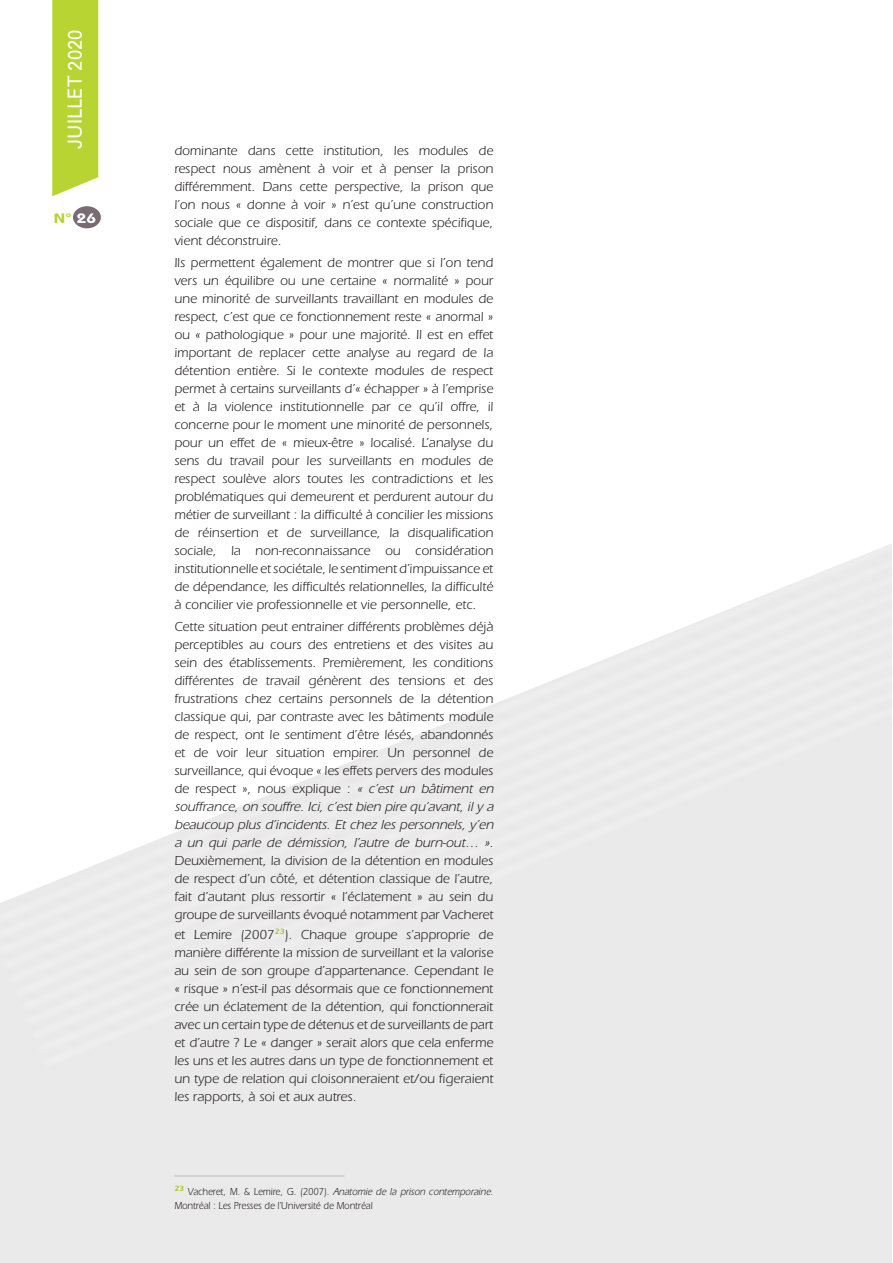
<style>
.page{position:relative;width:893px;height:1263px;background:#fff}
.page>*{position:absolute;margin:0;border:0;box-sizing:border-box;transform-origin:0 0}
.t1{font:19.5px "Univers";color:#fff;scale:.95 1}
.t2{font:600 13.65px "Bauhaus";color:#b8d432;scale:1.26 1}
.Note_de_bas_de_page{font:13.5px/18px "Itc Eras";color:#231f20;text-align:justify}
.notes_BP{font:10.5px/13.5px "Itc Eras";color:#231f20;scale:.9 1}
.s1{color:#fff}
.s2{font-style:italic}
</style>
<div class="page">
<div style="left:0;top:970px;width:892px;height:293px;background:#ebeaeb"></div>
<svg style="left:23px;top:596px;width:799px;height:430px"></svg>
<svg style="left:29px;top:610px;width:793px;height:430px"></svg>
<svg style="left:34px;top:624px;width:788px;height:430px"></svg>
<svg style="left:40px;top:638px;width:852px;height:430px;fill:#ebeaeb"></svg>
<svg style="left:822px;top:544px;width:70px;height:184px"></svg>
<svg style="left:52px;top:0;width:46px;height:196px"></svg>
<div style="left:73px;top:206px;width:28px;height:22px;background:#786b71;border-radius:50%"></div>
<hr style="left:174px;top:1175px;width:170px;height:1px;background:#bcbdc0">
<p class="t1" style="left:63px;top:149px;width:127px;rotate:-90deg">JUILLET 2020</p>
<p class="t2" style="left:54px;top:210px;width:35px">N° <span class="s1">26</span></p>
<p class="Note_de_bas_de_page" style="left:174px;top:141px;width:320px">dominante dans cette institution, les modules de respect nous amènent à voir et à penser la prison différemment. Dans cette perspective, la prison que l’on nous « donne à voir » n’est qu’une construction sociale que ce dispositif, dans ce contexte spécifique, vient déconstruire.</p>
<p class="Note_de_bas_de_page" style="left:174px;top:254px;width:320px">Ils permettent également de montrer que si l’on tend vers un équilibre ou une certaine « normalité » pour une minorité de surveillants travaillant en modules de respect, c’est que ce fonctionnement reste « anormal » ou « pathologique » pour une majorité. Il est en effet important de replacer cette analyse au regard de la détention entière. Si le contexte modules de respect permet à certains surveillants d’« échapper » à l’emprise et à la violence institutionnelle par ce qu’il offre, il concerne pour le moment une minorité de personnels, pour un effet de « mieux-être » localisé. L’analyse du sens du travail pour les surveillants en modules de respect soulève alors toutes les contradictions et les problématiques qui demeurent et perdurent autour du métier de surveillant : la difficulté à concilier les missions de réinsertion et de surveillance, la disqualification sociale, la non-reconnaissance ou considération institutionnelle et sociétale, le sentiment d’impuissance et de dépendance, les difficultés relationnelles, la difficulté à concilier vie professionnelle et vie personnelle, etc.</p>
<p class="Note_de_bas_de_page" style="left:174px;top:618px;width:323px;text-align:left">Cette situation peut entrainer différents problèmes déjà perceptibles au cours des entretiens et des visites au sein des établissements. Premièrement, les conditions différentes de travail génèrent des tensions et des frustrations chez certains personnels de la détention classique qui, par contraste avec les bâtiments module de respect, ont le sentiment d’être lésés, abandonnés et de voir leur situation empirer. Un personnel de surveillance, qui évoque « les effets pervers des modules de respect », nous explique : <span class="s2">« c’est un bâtiment en souffrance, on souffre. Ici, c’est bien pire qu’avant, il y a beaucoup plus d’incidents. Et chez les personnels, y ’en a un qui parle de démission, l’autre de burn-out… ».<br></span>Deuxièmement, la division de la détention en modules de respect d’un côté, et détention classique de l’autre, fait d’autant plus ressortir « l’éclatement » au sein du groupe de surveillants évoqué notamment par Vacheret</p>
<p class="Note_de_bas_de_page" style="left:174px;top:925px;width:320px">et Lemire (2007<sup>23</sup>). Chaque groupe s’approprie de manière différente la mission de surveillant et la valorise au sein de son groupe d’appartenance. Cependant le « risque » n’est-il pas désormais que ce fonctionnement crée un éclatement de la détention, qui fonctionnerait avec un certain type de détenus et de surveillants de part et d’autre ? Le « danger » serait alors que cela enferme les uns et les autres dans un type de fonctionnement et un type de relation qui cloisonneraient et/ou figeraient les rapports, à soi et aux autres.</p>
<p class="notes_BP" style="left:174px;top:1185px;width:358px"><sup>2</sup> <sup>3</sup> Va c h e re t, M . &amp; Le m i re , G . ( 2 0 0 7 ) . <span class="s2">Anatomie de la prison contemporaine.<br></span>Montréal : Les Presses de l’Université de Montréal</p>
</div>
